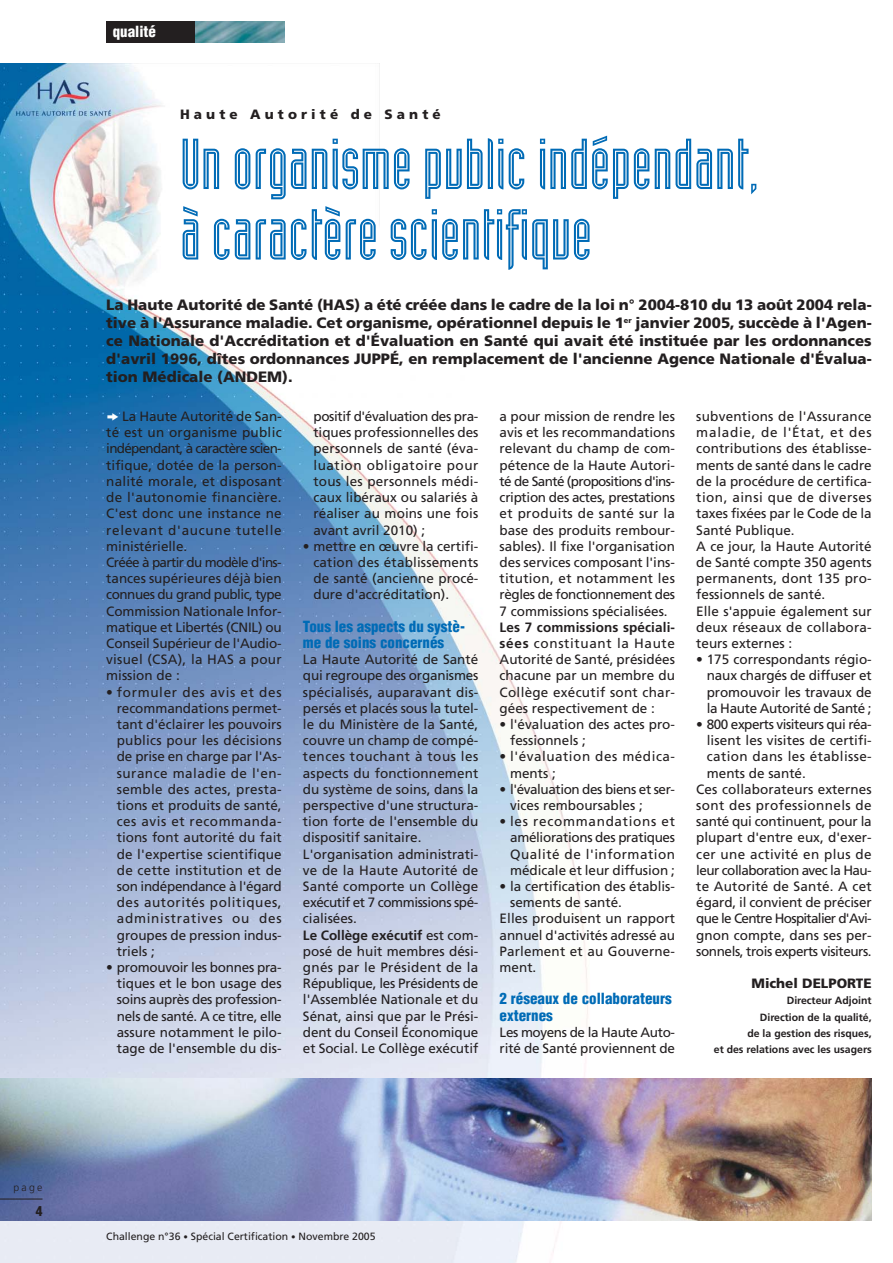
<style>
.page{position:relative;width:893px;height:1263px;background:#fff}
.page>*{position:absolute;margin:0;border:0;box-sizing:border-box;transform-origin:0 0}
.t1{font:70.5px/70.5px "Industria Inline";color:#006bb6}
.t2{font:900 15px/18px "Frutiger LT Std";color:#231f20;text-align:justify}
.t3{font:900 condensed 15px/16.2px "Helvetica";color:#006bb6}
.t4{font:900 condensed 15px "Helvetica";color:#fff}
.t5{font:13.5px/16.2px "Frutiger LT Std";color:#231f20}
.t6{font:13.5px/16.2px "Frutiger LT Std";letter-spacing:-.03em;color:#231f20}
.t7{font:13.5px "Frutiger LT Std";letter-spacing:.025em;color:#231f20}
.t8{font:13.5px/16.2px "Frutiger LT Std";letter-spacing:.04em;color:#231f20}
.t9{font:13.5px "Frutiger LT Std";letter-spacing:-.05em;color:#231f20}
.t10{font:13.5px "Frutiger LT Std";letter-spacing:-.035em;color:#231f20}
.t11{font:13.5px "Frutiger LT Std";letter-spacing:-.04em;color:#231f20}
.t12{font:900 13.5px "Frutiger LT Std";letter-spacing:.305em;color:#231f20}
.t13{font:900 13.5px "Frutiger LT Std";color:#231f20}
.t14{font:900 condensed 13.5px "Helvetica";color:#231f20}
.t15{font:700 10.5px/16.2px "Frutiger LT Std";color:#231f20;text-align:right}
.t16{font:10.5px "Frutiger LT Std";color:#231f20}
.t17{font:300 10.5px "Frutiger LT Std";color:#231f20}
.s1{font-weight:700}
.s2{font-size:9px}
</style>
<div class="page">
<img style="left:0;top:64px;width:620px;height:1198px">
<img style="left:0;top:1078px;width:872px;height:142px">
<hr style="left:0;top:1199px;width:43px;height:1px;background:#231f20">
<div style="left:106px;top:21px;width:179px;height:21px;background:#231f20"></div>
<img style="left:196px;top:21px;width:89px;height:21px">
<svg style="left:108px;top:413px;width:10px;height:8px"></svg>
<p class="t17" style="left:13px;top:1182px;width:31px">page</p>
<p class="t14" style="left:36px;top:1205px;width:8px">4</p>
<p class="t4" style="left:113px;top:25px;width:45px">qualité</p>
<p class="t12" style="left:180px;top:109px;width:262px">Haute Autorité de Santé</p>
<p class="t1" style="left:180px;top:134px;width:580px">Un organisme public indépendant, à caractère scientifique</p>
<p class="t2" style="left:106px;top:298px;width:767px">La Haute Autorité de Santé (HAS) a été créée dans le cadre de la loi n° 2004-810 du 13 août 2004 rela&shy;tive à l'Assurance maladie. Cet organisme, opérationnel depuis le 1<sup>er</sup> janvier 2005, succède à l'Agen&shy;ce Nationale d'Accréditation et d'Évaluation en Santé qui avait été instituée par les ordonnances d'avril 1996, dîtes ordonnances JUPPÉ, en remplacement de l'ancienne Agence Nationale d'Évalua&shy;tion Médicale (ANDEM).</p>
<p class="t5" style="left:106px;top:409px;width:177px;text-indent:16px">La Haute Autorité de San&shy;té est un organisme public indépendant, à caractère scien&shy;tifique, dotée de la person&shy;nalité morale, et disposant de l'autonomie financière.<br>C'est donc une instance ne relevant d'aucune tutelle ministérielle.<br>Créée à partir du modèle d'ins&shy;tances supérieures déjà bien connues du grand public, type<br>Commission Nationale Infor&shy;matique et Libertés (CNIL) ou<br>Conseil Supérieur de l'Audio&shy;visuel (CSA), la HAS a pour mission de :</p>
<p class="t5" style="left:117px;top:684px;width:166px;text-align:justify;text-indent:-11px">• formuler des avis et des recommandations permet&shy;tant d'éclairer les pouvoirs publics pour les décisions de prise en charge par l'As&shy;surance maladie de l'en&shy;semble des actes, presta&shy;tions et produits de santé, ces avis et recommanda&shy;tions font autorité du fait de l'expertise scientifique de cette institution et de son indépendance à l'égard des autorités politiques, administratives ou des groupes de pression indus&shy;triels ;</p>
<p class="t5" style="left:117px;top:960px;width:166px;text-align:justify;text-indent:-11px">• promouvoir les bonnes pra&shy;tiques et le bon usage des soins auprès des profession&shy;nels de santé. A ce titre, elle assure notamment le pilo&shy;tage de l'ensemble du dis-</p>
<p class="t5" style="left:313px;top:409px;width:166px;text-align:justify">positif d'évaluation des pra&shy;tiques professionnelles des personnels de santé (éva&shy;luation obligatoire pour tous les personnels médi&shy;caux libéraux ou salariés à réaliser au moins une fois avant avril 2010) ;</p>
<p class="t5" style="left:313px;top:538px;width:166px;text-align:justify;text-indent:-11px">• mettre en œuvre la certifi&shy;cation des établissements de santé (ancienne procé&shy;dure d'accréditation).</p>
<p class="t3" style="left:303px;top:619px;width:164px">Tous les aspects du systè&shy;me de soins concernés</p>
<p class="t5" style="left:303px;top:652px;width:177px">La Haute Autorité de Santé qui regroupe des organismes spécialisés, auparavant dis&shy;persés et placés sous la tutel&shy;le du Ministère de la Santé, couvre un champ de compé&shy;tences touchant à tous les aspects du fonctionnement du système de soins, dans la perspective d'une structura&shy;tion forte de l'ensemble du dispositif sanitaire.<br>L'organisation administrati&shy;ve de la Haute Autorité de<br>Santé comporte un Collège exécutif et 7 commissions spé&shy;cialisées.<br><span class="s1">Le Collège exécutif</span> est com&shy;posé de huit membres dési&shy;gnés par le Président de la<br>République, les Présidents de l'Assemblée Nationale et du<br>Sénat, ainsi que par le Prési&shy;dent du Conseil Économique et Social. Le Collège exécutif</p>
<p class="t5" style="left:500px;top:409px;width:177px">a pour mission de rendre les avis et les recommandations relevant du champ de com&shy;pétence de la Haute Autori&shy;té de Santé (propositions d'ins&shy;cription des actes, prestations et produits de santé sur la base des produits rembour&shy;sables). Il fixe l'organisation des services composant l'ins&shy;titution, et notamment les règles de fonctionnement des<br>7 commissions spécialisées.<br><span class="s1">Les 7 commissions spéciali&shy;sées</span> constituant la Haute<br>Autorité de Santé, présidées chacune par un membre du<br>Collège exécutif sont char&shy;gées respectivement de :</p>
<p class="t5" style="left:510px;top:717px;width:166px;text-indent:-11px">• l'évaluation des actes pro&shy;fessionnels ;</p>
<p class="t8" style="left:510px;top:749px;width:166px;text-indent:-11px">• l'évaluation des médica&shy;ments ;</p>
<p class="t6" style="left:510px;top:781px;width:166px;text-indent:-11px">• l'évaluation des biens et ser&shy;vices remboursables ;</p>
<p class="t5" style="left:510px;top:814px;width:166px;text-align:justify;text-indent:-11px">• les recommandations et améliorations des pratiques Qualité de l'information médicale et leur diffusion ;</p>
<p class="t5" style="left:500px;top:879px;width:177px">• la certification des établis-</p>
<p class="t5" style="left:510px;top:895px;width:113px">sements de santé.</p>
<p class="t5" style="left:500px;top:911px;width:177px">Elles produisent un rapport</p>
<p class="t5" style="left:500px;top:927px;width:177px">annuel d'activités adressé au</p>
<p class="t5" style="left:500px;top:943px;width:177px">Parlement et au Gouverne-</p>
<p class="t5" style="left:500px;top:960px;width:38px">ment.</p>
<p class="t3" style="left:500px;top:992px;width:174px">2 réseaux de collaborateurs externes</p>
<p class="t5" style="left:500px;top:1024px;width:177px">Les moyens de la Haute Auto&shy;rité de Santé proviennent de</p>
<p class="t5" style="left:696px;top:409px;width:177px">subventions de l'Assurance maladie, de l'État, et des contributions des établisse&shy;ments de santé dans le cadre de la procédure de certifica&shy;tion, ainsi que de diverses taxes fixées par le Code de la<br>Santé Publique.<br>A ce jour, la Haute Autorité de Santé compte 350 agents permanents, dont 135 pro&shy;fessionnels de santé.<br>Elle s'appuie également sur deux réseaux de collabora&shy;teurs externes :</p>
<p class="t5" style="left:707px;top:652px;width:166px;text-align:justify;text-indent:-11px">• 175 correspondants régio&shy;naux chargés de diffuser et promouvoir les travaux de la Haute Autorité de Santé ;</p>
<p class="t10" style="left:696px;top:718px;width:177px">• 800 experts visiteurs qui réa-</p>
<p class="t5" style="left:707px;top:733px;width:166px">lisent les visites de certifi-</p>
<p class="t7" style="left:707px;top:750px;width:166px">cation dans les établisse-</p>
<p class="t5" style="left:707px;top:765px;width:101px">ments de santé.</p>
<p class="t5" style="left:696px;top:781px;width:177px">Ces collaborateurs externes</p>
<p class="t7" style="left:696px;top:799px;width:177px">sont des professionnels de</p>
<p class="t5" style="left:696px;top:814px;width:177px">santé qui continuent, pour la</p>
<p class="t5" style="left:696px;top:830px;width:177px">plupart d'entre eux, d'exer-</p>
<p class="t7" style="left:696px;top:847px;width:177px">cer une activité en plus de</p>
<p class="t11" style="left:696px;top:863px;width:177px">leur collaboration avec la Hau-</p>
<p class="t5" style="left:696px;top:879px;width:177px">te Autorité de Santé. A cet</p>
<p class="t5" style="left:696px;top:895px;width:177px">égard, il convient de préciser</p>
<p class="t9" style="left:696px;top:912px;width:177px">que le Centre Hospitalier d'Avi-</p>
<p class="t5" style="left:696px;top:927px;width:177px">gnon compte, dans ses per-</p>
<p class="t6" style="left:696px;top:943px;width:177px">sonnels, trois experts visiteurs.</p>
<p class="t13" style="left:751px;top:978px;width:122px">Michel DELPORTE</p>
<p class="t15" style="left:714px;top:994px;width:159px">Directeur Adjoint<br>Direction de la qualité,<br>de la gestion des risques,<br>et des relations avec les usagers</p>
<p class="t16" style="left:106px;top:1231px;width:271px">Challenge n°36 <span class="s2">•</span> Spécial Certification <span class="s2">•</span> Novembre 2005</p>
</div>
